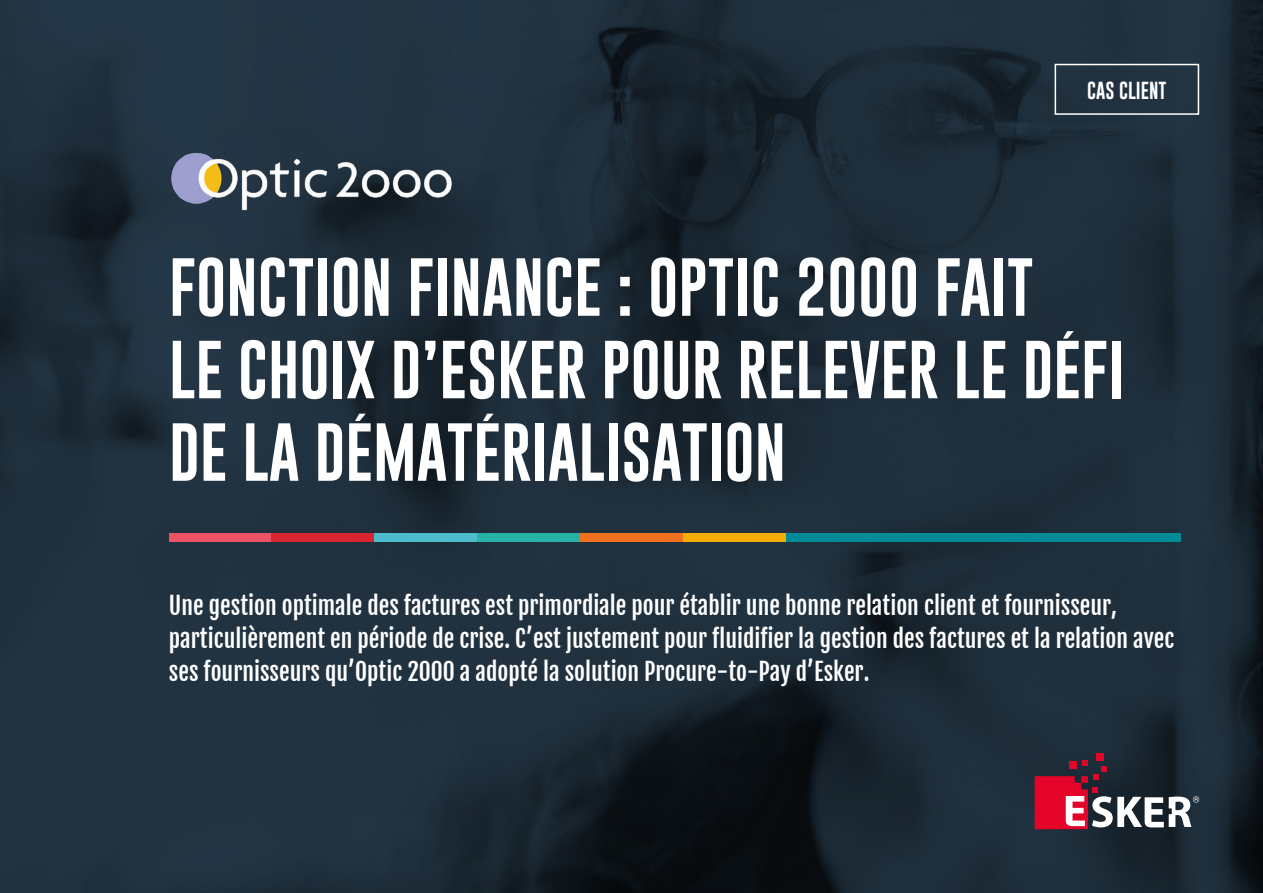
<style>
.page{position:relative;width:1263px;height:893px;background:#fff}
.page>*{position:absolute;margin:0;border:0;box-sizing:border-box;transform-origin:0 0}
.t1{font:60px/82.5px "Gobold";color:#fff}
.t2{font:24px/33px "Fjalla One";color:#fff}
.t3{font:18px "Gobold";color:#fff}
</style>
<div class="page">
<img style="left:0;top:0;width:1263px;height:893px">
<div style="left:1096px;top:753px;width:7px;height:7px;background:#e4042a"></div>
<svg style="left:1035px;top:761px;width:164px;height:68px"></svg>
<div style="left:1054px;top:64px;width:145px;height:51px;border:2px solid #fff"></div>
<div style="left:169px;top:533px;width:103px;height:8px;background:#ea5465"></div>
<div style="left:272px;top:533px;width:103px;height:8px;background:#d8252f"></div>
<div style="left:375px;top:533px;width:103px;height:8px;background:#4dbdcd"></div>
<div style="left:478px;top:533px;width:103px;height:8px;background:#26b3a5"></div>
<div style="left:581px;top:533px;width:103px;height:8px;background:#ee711d"></div>
<div style="left:683px;top:533px;width:103px;height:8px;background:#f2ae06"></div>
<div style="left:786px;top:533px;width:395px;height:8px;background:#008b96"></div>
<img style="left:157px;top:147px;width:307px;height:66px">
<p class="t3" style="left:1087px;top:79px;width:81px">CAS CLIENT</p>
<h1 class="t1" style="left:169px;top:246px;width:957px">FONCTION FINANCE : OPTIC 2000 FAIT<br>LE CHOIX D’ESKER POUR RELEVER LE DÉFI<br>DE LA DÉMATÉRIALISATION</h1>
<p class="t2" style="left:169px;top:589px;width:1007px">Une gestion optimale des factures est primordiale pour établir une bonne relation client et fournisseur, particulièrement en période de crise. C’est justement pour fluidifier la gestion des factures et la relation avec ses fournisseurs qu’Optic 2000 a adopté la solution Procure-to-Pay d’Esker.</p>
</div>
